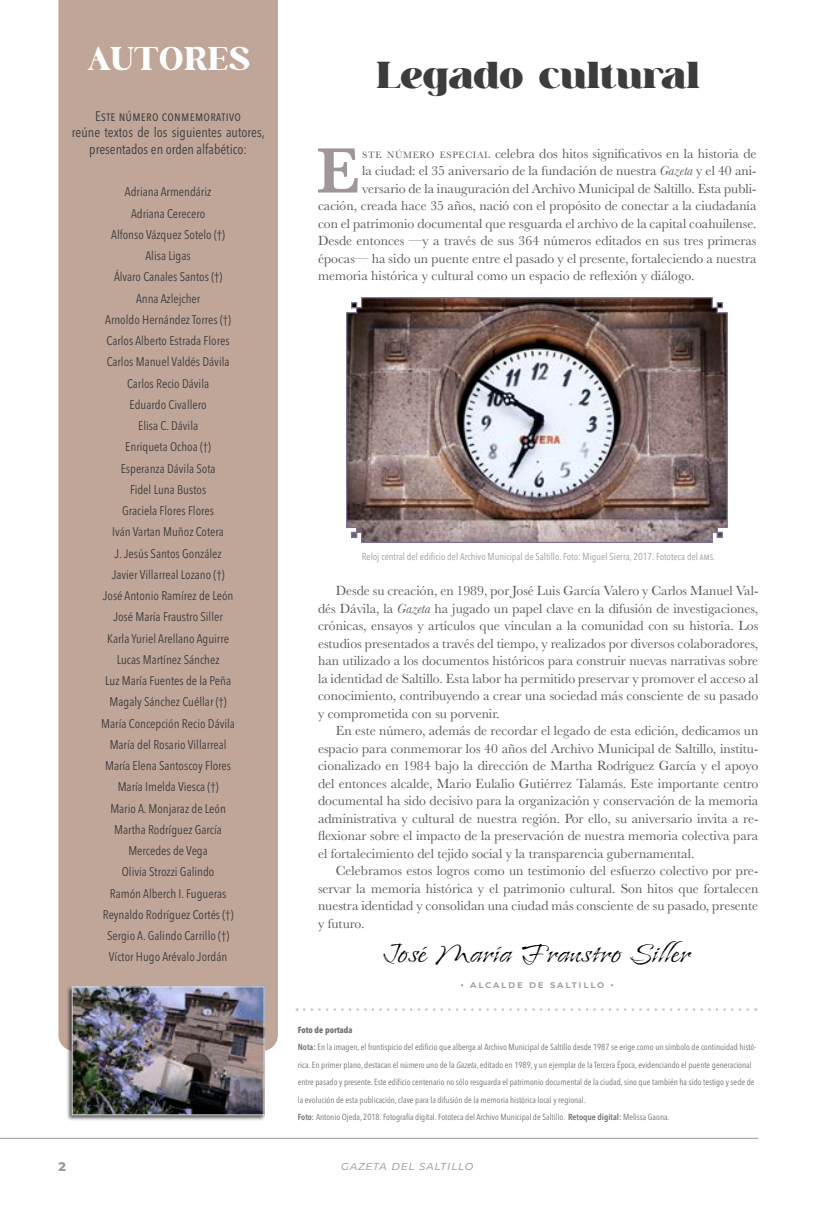
<style>
.page{position:relative;width:815px;height:1205px;background:#fff}
.page>*{position:absolute;margin:0;border:0;box-sizing:border-box;transform-origin:0 0}
.t1{font:600 66.62px "Baskerville";color:#a09598}
.t2{font:37.5px "Island Moments";color:#000}
.t3{font:37.5px "Refile";letter-spacing:-.005em;color:#3c3c3b}
.t4{font:31.5px "Holen Vintage";letter-spacing:.03em;color:#fff}
.t5{font:13.75px/17.5px "Baskerville";color:#575756;text-align:justify}
.t6{font:condensed 13.75px/16.5px "Avenir Next LT Pro";letter-spacing:.02em;color:#3c3c3b;text-align:center}
.t7{font:condensed 12.5px/21.2px "Avenir Next LT Pro";color:#3c3c3b;text-align:center}
.t8{font:italic 12.5px "Montserrat";letter-spacing:.05em;color:#9d9d9c}
.t9{font:800 12.5px "Montserrat";color:#9d9d9c}
.t10{font:condensed 10px "Avenir Next LT Pro";color:#9d9d9c}
.t11{font:600 10px "Montserrat";letter-spacing:.18em;color:#9d9d9c}
.t12{font:condensed 8.75px/17.5px "Avenir Next LT Pro";color:#706f6f}
.s1{font-size:9.62px}
.s2{font-style:italic}
.s3{font-weight:700}
.s4{font-weight:600}
</style>
<div class="page">
<hr style="left:0;top:1138px;width:758px;height:1px;background:#9d9d9c">
<div style="left:58px;top:0;width:220px;height:1051px;background:#c0a599"></div>
<svg style="left:304px;top:1008px;width:452px;height:3px"></svg>
<div style="left:67px;top:986px;width:198px;height:135px;background:#000;opacity:.63"></div>
<img style="left:74px;top:988px;width:188px;height:125px">
<div style="left:72px;top:986px;width:192px;height:129px;border:1px solid #dadada"></div>
<img style="left:346px;top:297px;width:382px;height:246px">
<h3 class="t4" style="left:88px;top:38px;width:163px">AUTORES</h3>
<p class="t6" style="left:72px;top:108px;width:194px">Este número conmemorativo<br>reúne textos de los siguientes autores, presentados en orden alfabético:</p>
<p class="t7" style="left:101px;top:181px;width:135px">Adriana Armendáriz<br>Adriana Cerecero<br>Alfonso Vázquez Sotelo (†)<br>Alisa Ligas<br>Álvaro Canales Santos (†)<br>Anna Azlejcher<br>Arnoldo Hernández Torres (†)<br>Carlos Alberto Estrada Flores<br>Carlos Manuel Valdés Dávila<br>Carlos Recio Dávila<br>Eduardo Civallero<br>Elisa C. Dávila<br>Enriqueta Ochoa (†)<br>Esperanza Dávila Sota<br>Fidel Luna Bustos<br>Graciela Flores Flores<br>Iván Vartan Muñoz Cotera<br>J. Jesús Santos González<br>Javier Villarreal Lozano (†)<br>José Antonio Ramírez de León<br>José María Fraustro Siller<br>Karla Yuriel Arellano Aguirre<br>Lucas Martínez Sánchez<br>Luz María Fuentes de la Peña<br>Magaly Sánchez Cuéllar (†)<br>María Concepción Recio Dávila<br>María del Rosario Villarreal<br>María Elena Santoscoy Flores<br>María Imelda Viesca (†)<br>Mario A. Monjaraz de León<br>Martha Rodríguez García<br>Mercedes de Vega<br>Olivia Strozzi Galindo<br>Ramón Alberch I. Fugueras<br>Reynaldo Rodríguez Cortés (†)<br>Sergio A. Galindo Carrillo (†)<br>Víctor Hugo Arévalo Jordán</p>
<h2 class="t3" style="left:376px;top:51px;width:325px">Legado cultural</h2>
<h1 class="t1" style="left:316px;top:124px;width:45px">E</h1>
<p class="t5" style="left:362px;top:145px;width:396px"><span class="s1">STE NÚMERO ESPECIAL</span> celebra dos hitos significativos en la historia de</p>
<p class="t5" style="left:362px;top:162px;width:396px">la ciudad: el 35 aniversario de la fundación de nuestra <span class="s2">Gazeta</span> y el 40 ani-</p>
<p class="t5" style="left:362px;top:180px;width:396px">versario de la inauguración del Archivo Municipal de Saltillo. Esta publi-</p>
<p class="t5" style="left:318px;top:197px;width:440px">cación, creada hace 35 años, nació con el propósito de conectar a la ciudadanía</p>
<p class="t5" style="left:318px;top:215px;width:440px">con el patrimonio documental que resguarda el archivo de la capital coahuilense.</p>
<p class="t5" style="left:318px;top:232px;width:440px">Desde entonces —y a través de sus 364 números editados en sus tres primeras</p>
<p class="t5" style="left:318px;top:250px;width:440px">épocas— ha sido un puente entre el pasado y el presente, fortaleciendo a nuestra</p>
<p class="t5" style="left:318px;top:267px;width:378px">memoria histórica y cultural como un espacio de reflexión y diálogo.</p>
<p class="t10" style="left:362px;top:550px;width:355px">Reloj central del edificio del Archivo Municipal de Saltillo. Foto: Miguel Sierra, 2017. Fototeca del ams.</p>
<p class="t5" style="left:318px;top:582px;width:442px;text-indent:18px">Desde su creación, en 1989, por José Luis García Valero y Carlos Manuel Val&shy;dés Dávila, la <span class="s2">Gazeta</span> ha jugado un papel clave en la difusión de investigaciones, crónicas, ensayos y artículos que vinculan a la comunidad con su historia. Los estudios presentados a través del tiempo, y realizados por diversos colaboradores, han utilizado a los documentos históricos para construir nuevas narrativas sobre la identidad de Saltillo. Esta labor ha permitido preservar y promover el acceso al conocimiento, contribuyendo a crear una sociedad más consciente de su pasado y comprometida con su porvenir.</p>
<p class="t5" style="left:318px;top:722px;width:442px;text-indent:18px">En este número, además de recordar el legado de esta edición, dedicamos un espacio para conmemorar los 40 años del Archivo Municipal de Saltillo, institu&shy;cionalizado en 1984 bajo la dirección de Martha Rodríguez García y el apoyo del entonces alcalde, Mario Eulalio Gutiérrez Talamás. Este importante centro documental ha sido decisivo para la organización y conservación de la memoria administrativa y cultural de nuestra región. Por ello, su aniversario invita a re&shy;flexionar sobre el impacto de la preservación de nuestra memoria colectiva para el fortalecimiento del tejido social y la transparencia gubernamental.</p>
<p class="t5" style="left:318px;top:862px;width:442px;text-indent:18px">Celebramos estos logros como un testimonio del esfuerzo colectivo por pre&shy;servar la memoria histórica y el patrimonio cultural. Son hitos que fortalecen nuestra identidad y consolidan una ciudad más consciente de su pasado, presente y futuro.</p>
<h2 class="t2" style="left:384px;top:927px;width:309px">José María Fraustro Siller</h2>
<p class="t11" style="left:461px;top:977px;width:155px">• alcalde de saltillo •</p>
<p class="t12" style="left:298px;top:1021px;width:460px"><span class="s3">Foto de portada<br></span><span class="s4">Nota:</span> En la imagen, el frontispicio del edificio que alberga al Archivo Municipal de Saltillo desde 1987 se erige como un símbolo de continuidad histó&shy;rica. En primer plano, destacan el número uno de la <span class="s2">Gazeta</span>, editado en 1989, y un ejemplar de la Tercera Época, evidenciando el puente generacional entre pasado y presente. Este edificio centenario no sólo resguarda el patrimonio documental de la ciudad, sino que también ha sido testigo y sede de la evolución de esta publicación, clave para la difusión de la memoria histórica local y regional.<br><span class="s4">Foto:</span> Antonio Ojeda, 2018. Fotografía digital. Fototeca del Archivo Municipal de Saltillo. <span class="s4">Retoque digital:</span> Melissa Gaona.</p>
<p class="t9" style="left:58px;top:1157px;width:9px">2</p>
<p class="t8" style="left:341px;top:1157px;width:134px">gazeta del saltillo</p>
</div>
